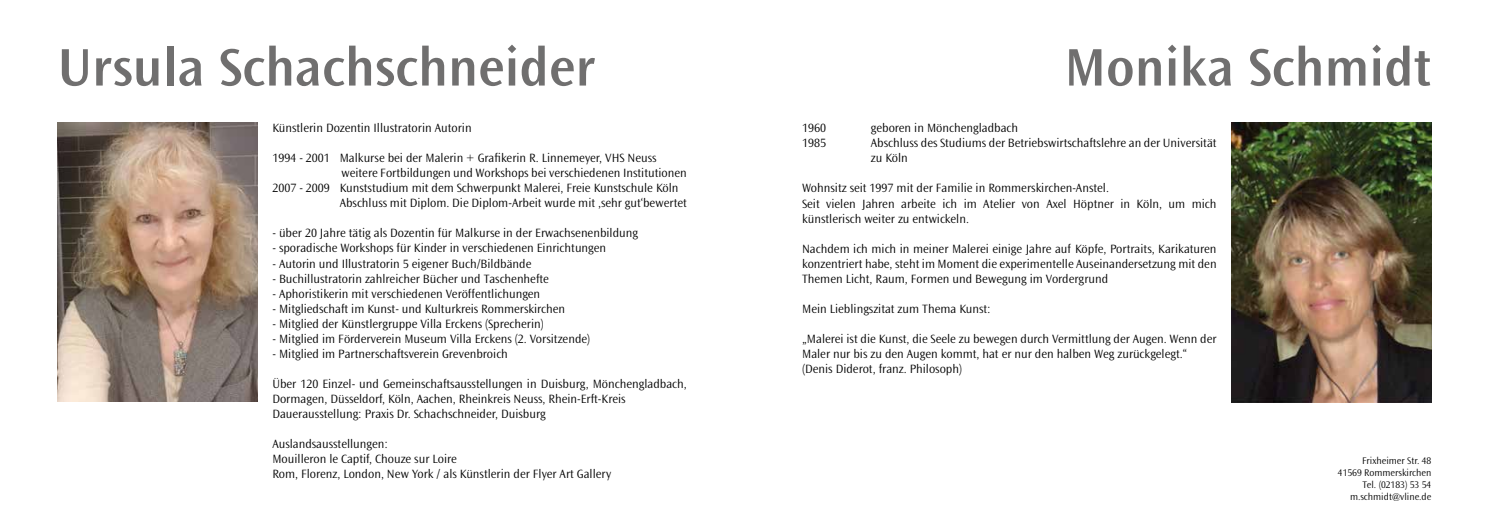
<style>
.page{position:relative;width:1489px;height:525px;background:#fff}
.page>*{position:absolute;margin:0;border:0;box-sizing:border-box;transform-origin:0 0}
.t1{font:700 55px "Ocean Sans AV Semi";color:#706f6f}
.t2{font:12.5px/15px "Ocean Sans AV Light";color:#000}
.t3{font:10px/12px "Ocean Sans AV Light";color:#000;text-align:right}
</style>
<div class="page">
<img style="left:58px;top:123px;width:199px;height:278px">
<img style="left:1231px;top:123px;width:200px;height:279px">
<h1 class="t1" style="left:58px;top:35px;width:539px">Ursula Schachschneider</h1>
<p class="t2" style="left:272px;top:121px;width:201px">Künstlerin Dozentin Illustratorin Autorin</p>
<p class="t2" style="left:272px;top:151px;width:386px">1994 - 2001 Malkurse bei der Malerin + Grafikerin R. Linnemeyer, VHS Neuss</p>
<p class="t2" style="left:341px;top:166px;width:347px">weitere Fortbildungen und Workshops bei verschiedenen Institutionen</p>
<p class="t2" style="left:272px;top:181px;width:407px">2007 - 2009 Kunststudium mit dem Schwerpunkt Malerei, Freie Kunstschule Köln</p>
<p class="t2" style="left:340px;top:196px;width:349px">Abschluss mit Diplom. Die Diplom-Arbeit wurde mit ‚sehr gut‘bewertet</p>
<p class="t2" style="left:272px;top:226px;width:367px">- über 20 Jahre tätig als Dozentin für Malkurse in der Erwachsenenbildung</p>
<p class="t2" style="left:272px;top:241px;width:335px">- sporadische Workshops für Kinder in verschiedenen Einrichtungen</p>
<p class="t2" style="left:272px;top:256px;width:260px">- Autorin und Illustratorin 5 eigener Buch/Bildbände</p>
<p class="t2" style="left:272px;top:271px;width:278px">- Buchillustratorin zahlreicher Bücher und Taschenhefte</p>
<p class="t2" style="left:272px;top:286px;width:269px">- Aphoristikerin mit verschiedenen Veröffentlichungen</p>
<p class="t2" style="left:272px;top:301px;width:294px">- Mitgliedschaft im Kunst- und Kulturkreis Rommerskirchen</p>
<p class="t2" style="left:272px;top:316px;width:273px">- Mitglied der Künstlergruppe Villa Erckens (Sprecherin)</p>
<p class="t2" style="left:272px;top:331px;width:319px">- Mitglied im Förderverein Museum Villa Erckens (2. Vorsitzende)</p>
<p class="t2" style="left:272px;top:346px;width:237px">- Mitglied im Partnerschaftsverein Grevenbroich</p>
<p class="t2" style="left:272px;top:376px;width:416px">Über 120 Einzel- und Gemeinschaftsausstellungen in Duisburg, Mönchengladbach,<br>Dormagen, Düsseldorf, Köln, Aachen, Rheinkreis Neuss, Rhein-Erft-Kreis<br>Dauerausstellung: Praxis Dr. Schachschneider, Duisburg</p>
<p class="t2" style="left:272px;top:436px;width:340px">Auslandsausstellungen:<br>Mouilleron le Captif, Chouze sur Loire<br>Rom, Florenz, London, New York / als Künstlerin der Flyer Art Gallery</p>
<h1 class="t1" style="left:1064px;top:35px;width:368px">Monika Schmidt</h1>
<p class="t2" style="left:802px;top:121px;width:25px">1960</p>
<p class="t2" style="left:870px;top:121px;width:149px">geboren in Mönchengladbach</p>
<p class="t2" style="left:802px;top:136px;width:25px">1985</p>
<p class="t2" style="left:870px;top:136px;width:347px">Abschluss des Studiums der Betriebswirtschaftslehre an der Universität zu Köln</p>
<p class="t2" style="left:802px;top:181px;width:416px">Wohnsitz seit 1997 mit der Familie in Rommerskirchen-Anstel.<br>Seit vielen Jahren arbeite ich im Atelier von Axel Höptner in Köln, um mich künstlerisch weiter zu entwickeln.</p>
<p class="t2" style="left:802px;top:241px;width:416px;text-align:justify">Nachdem ich mich in meiner Malerei einige Jahre auf Köpfe, Portraits, Karikaturen konzentriert habe, steht im Moment die experimentelle Auseinandersetzung mit den Themen Licht, Raum, Formen und Bewegung im Vordergrund</p>
<p class="t2" style="left:802px;top:301px;width:190px">Mein Lieblingszitat zum Thema Kunst:</p>
<p class="t2" style="left:802px;top:331px;width:416px">„Malerei ist die Kunst, die Seele zu bewegen durch Vermittlung der Augen. Wenn der<br>Maler nur bis zu den Augen kommt, hat er nur den halben Weg zurückgelegt.“ (Denis Diderot, franz. Philosoph)</p>
<p class="t3" style="left:1337px;top:454px;width:95px">Frixheimer Str. 48<br>41569 Rommerskirchen<br>Tel. (02183) 53 54 m.schmidt@vline.de</p>
</div>
